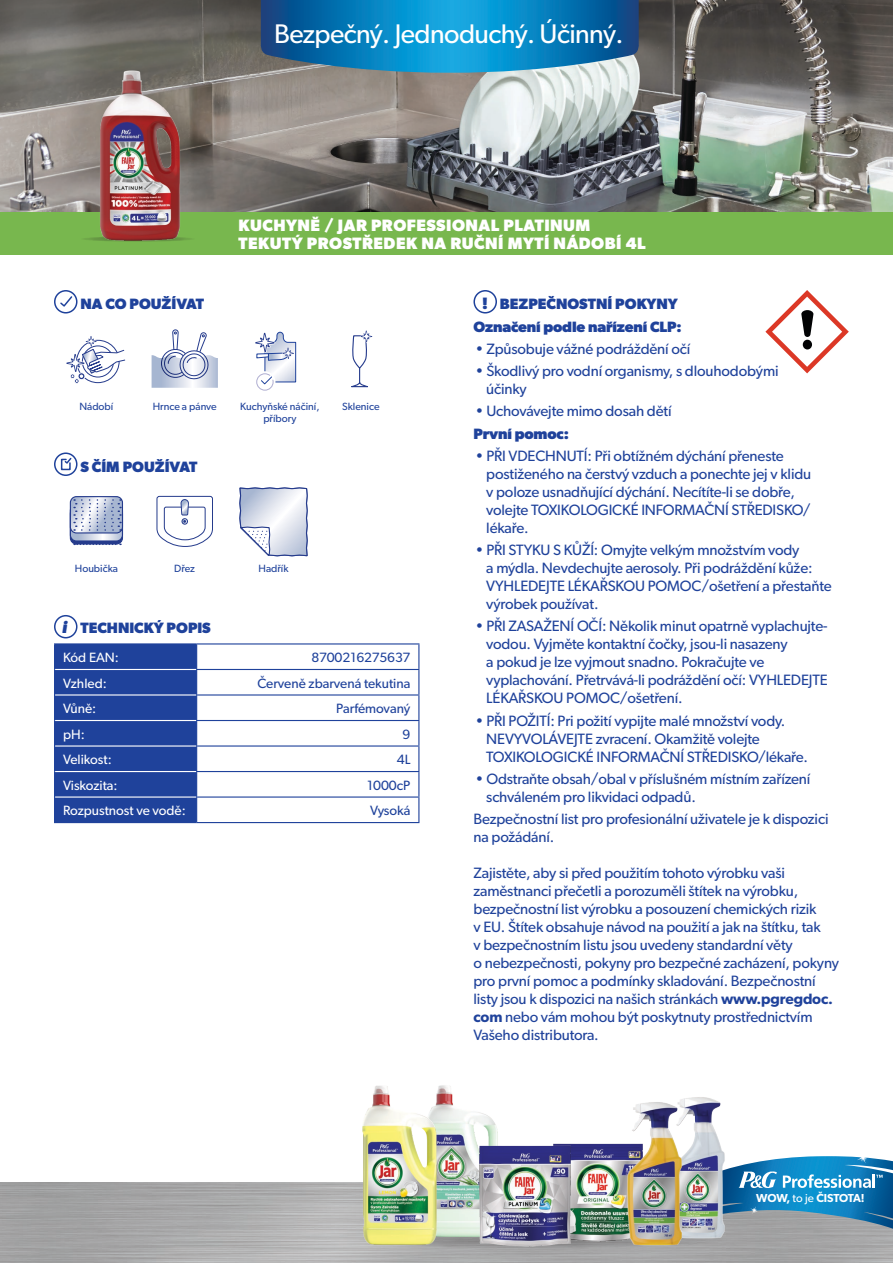
<style>
.page{position:relative;width:893px;height:1263px;background:#fff}
.page>*{position:absolute;margin:0;border:0;box-sizing:border-box;transform-origin:0 0}
.t1{font:27px "Gibson";letter-spacing:-.02em;color:#fff}
.t2{font:700 16.5px/18px "Gibson";letter-spacing:.03em;color:#fff}
.t3{font:15px/18px "Gibson";letter-spacing:-.01em;color:#1f429b}
.t4{font:700 15px/22.2px "Gibson";color:#1f429b;text-align:center}
.t5{font:13.5px "Gibson";color:#1f429b}
.t6{font:13.5px "Gibson";color:#fff}
.t7{font:600 11.55px "Gibson";letter-spacing:-.02em;color:#fff}
.t8{font:10.5px/12.6px "Gibson";color:#1f429b;text-align:center}
.s1{font-style:italic;font-size:16.5px}
.s2{font-size:16.5px}
.s3{font-weight:600}
.s4{font-weight:400}
</style>
<div class="page">
<img style="left:0;top:0;width:893px;height:213px">
<div style="left:0;top:213px;width:893px;height:42px;background:#78b74e"></div>
<img style="left:51px;top:67px;width:178px;height:175px">
<svg style="left:765px;top:290px;width:84px;height:83px"></svg>
<svg style="left:260px;top:0;width:379px;height:73px;background:#1781b8"></svg>
<svg style="left:357px;top:1231px;width:372px;height:17px"></svg>
<svg style="left:731px;top:1156px;width:162px;height:73px;background:#4491bb"></svg>
<img style="left:443px;top:1085px;width:55px;height:156px">
<img style="left:355px;top:1085px;width:88px;height:163px">
<img style="left:553px;top:1143px;width:68px;height:101px">
<img style="left:472px;top:1144px;width:105px;height:104px">
<img style="left:686px;top:1097px;width:45px;height:144px">
<img style="left:621px;top:1098px;width:65px;height:150px">
<div style="left:473px;top:290px;width:24px;height:23px;border:2px solid #1f429b;border-radius:50%"></div>
<svg style="left:55px;top:291px;width:22px;height:22px"></svg>
<svg style="left:59px;top:295px;width:15px;height:13px"></svg>
<div style="left:54px;top:290px;width:24px;height:23px;border:2px solid #1f429b;border-radius:50%"></div>
<svg style="left:66px;top:336px;width:60px;height:48px"></svg>
<svg style="left:152px;top:329px;width:66px;height:59px"></svg>
<svg style="left:255px;top:331px;width:42px;height:60px"></svg>
<svg style="left:351px;top:330px;width:22px;height:58px"></svg>
<svg style="left:55px;top:453px;width:22px;height:22px"></svg>
<svg style="left:60px;top:456px;width:13px;height:15px"></svg>
<div style="left:54px;top:452px;width:24px;height:24px;border:2px solid #1f429b;border-radius:50%"></div>
<div style="left:70px;top:507px;width:53px;height:37px;border:1px solid #253b8c;border-radius:6px"></div>
<div style="left:70px;top:496px;width:53px;height:37px;border:1px solid #253b8c;border-radius:6px"></div>
<svg style="left:70px;top:497px;width:52px;height:48px;background:#aab5d2"></svg>
<svg style="left:156px;top:495px;width:57px;height:52px"></svg>
<svg style="left:239px;top:487px;width:69px;height:70px"></svg>
<div style="left:54px;top:615px;width:24px;height:23px;border:2px solid #1f429b;border-radius:50%"></div>
<hr style="left:54px;top:643px;width:143px;height:1px;background:#1f429b">
<hr style="left:197px;top:643px;width:222px;height:1px;background:#1f429b">
<hr style="left:196px;top:669px;width:223px;height:1px;background:#1f429b">
<hr style="left:196px;top:694px;width:223px;height:1px;background:#1f429b">
<hr style="left:196px;top:720px;width:223px;height:1px;background:#1f429b">
<hr style="left:196px;top:745px;width:223px;height:1px;background:#1f429b">
<hr style="left:196px;top:771px;width:223px;height:1px;background:#1f429b">
<hr style="left:196px;top:796px;width:223px;height:2px;background:#1f429b">
<div style="left:54px;top:644px;width:143px;height:178px;background:#1f429b"></div>
<svg style="left:418px;top:644px;width:1px;height:178px"></svg>
<hr style="left:54px;top:822px;width:143px;height:1px;background:#1f429b">
<hr style="left:197px;top:822px;width:222px;height:1px;background:#1f429b">
<hr style="left:55px;top:669px;width:141px;height:1px;background:#fff">
<hr style="left:55px;top:694px;width:141px;height:1px;background:#fff">
<hr style="left:55px;top:720px;width:141px;height:1px;background:#fff">
<hr style="left:55px;top:745px;width:141px;height:1px;background:#fff">
<hr style="left:55px;top:771px;width:141px;height:1px;background:#fff">
<hr style="left:55px;top:796px;width:141px;height:2px;background:#fff">
<h1 class="t1" style="left:274px;top:17px;width:351px">Bezpečný. Jednoduchý. Účinný.</h1>
<p class="t2" style="left:239px;top:216px;width:409px">KUCHYNĚ / JAR PROFESSIONAL PLATINUM<br>TEKUTÝ PROSTŘEDEK NA RUČNÍ MYTÍ NÁDOBÍ 4L</p>
<p class="t4" style="left:80px;top:293px;width:125px">NA CO POUŽÍVAT</p>
<p class="t8" style="left:79px;top:400px;width:35px">Nádobí</p>
<p class="t8" style="left:153px;top:400px;width:65px">Hrnce a pánve</p>
<p class="t8" style="left:240px;top:400px;width:81px">Kuchyňské náčiní, příbory</p>
<p class="t8" style="left:342px;top:400px;width:39px">Sklenice</p>
<p class="t4" style="left:80px;top:455px;width:118px">S ČÍM POUŽÍVAT</p>
<p class="t8" style="left:75px;top:562px;width:45px">Houbička</p>
<p class="t8" style="left:174px;top:562px;width:22px">Dřez</p>
<p class="t8" style="left:258px;top:562px;width:32px">Hadřík</p>
<p class="t4" style="left:62px;top:616px;width:150px"><span class="s1">i</span> TECHNICKÝ POPIS</p>
<p class="t6" style="left:63px;top:649px;width:57px">Kód EAN:</p>
<p class="t5" style="left:311px;top:649px;width:100px">8700216275637</p>
<p class="t6" style="left:63px;top:675px;width:45px">Vzhled:</p>
<p class="t5" style="left:257px;top:675px;width:155px">Červeně zbarvená tekutina</p>
<p class="t6" style="left:63px;top:700px;width:35px">Vůně:</p>
<p class="t5" style="left:336px;top:700px;width:76px">Parfémovaný</p>
<p class="t6" style="left:63px;top:726px;width:23px">pH:</p>
<p class="t5" style="left:402px;top:726px;width:9px">9</p>
<p class="t6" style="left:63px;top:751px;width:50px">Velikost:</p>
<p class="t5" style="left:397px;top:751px;width:15px">4L</p>
<p class="t6" style="left:63px;top:777px;width:56px">Viskozita:</p>
<p class="t5" style="left:367px;top:777px;width:45px">1000cP</p>
<p class="t6" style="left:63px;top:802px;width:124px">Rozpustnost ve vodě:</p>
<p class="t5" style="left:370px;top:802px;width:42px">Vysoká</p>
<p class="t4" style="left:473px;top:293px;width:210px"><span class="s2">!</span> BEZPEČNOSTNÍ POKYNY<br>Označení podle nařízení CLP:</p>
<p class="t3" style="left:476px;top:339px;width:216px">• Způsobuje vážné podráždění očí</p>
<p class="t3" style="left:486px;top:362px;width:294px;text-indent:-11px">• Škodlivý pro vodní organismy, s dlouhodobými účinky</p>
<p class="t3" style="left:476px;top:402px;width:197px">• Uchovávejte mimo dosah dětí</p>
<p class="t4" style="left:473px;top:422px;width:97px">První pomoc:</p>
<p class="t3" style="left:486px;top:446px;width:326px;text-indent:-11px">• PŘI VDECHNUTÍ: Při obtížném dýchání přeneste postiženého na čerstvý vzduch a ponechte jej v klidu v poloze usnadňující dýchání. Necítíte-li se dobře, volejte TOXIKOLOGICKÉ INFORMAČNÍ STŘEDISKO/ lékaře.</p>
<p class="t3" style="left:486px;top:541px;width:347px;text-indent:-11px">• PŘI STYKU S KŮŽÍ: Omyjte velkým množstvím vody<br>a mýdla. Nevdechujte aerosoly. Při podráždění kůže:<br>VYHLEDEJTE LÉKAŘSKOU POMOC/ošetření a přestaňte výrobek používat.</p>
<p class="t3" style="left:486px;top:617px;width:343px;text-indent:-11px">• PŘI ZASAŽENÍ OČÍ: Několik minut opatrně vyplachujte&shy;vodou. Vyjměte kontaktní čočky, jsou-li nasazeny<br>a pokud je lze vyjmout snadno. Pokračujte ve vyplachování. Přetrvává-li podráždění očí: VYHLEDEJTE LÉKAŘSKOU POMOC/ošetření.</p>
<p class="t3" style="left:486px;top:711px;width:323px;text-indent:-11px">• PŘI POŽITÍ: Pri požití vypijte malé množství vody.<br>NEVYVOLÁVEJTE zvracení. Okamžitě volejte<br>TOXIKOLOGICKÉ INFORMAČNÍ STŘEDISKO/lékaře.</p>
<p class="t3" style="left:486px;top:769px;width:326px;text-indent:-11px">• Odstraňte obsah/obal v příslušném místním zařízení schváleném pro likvidaci odpadů.</p>
<p class="t3" style="left:473px;top:810px;width:357px">Bezpečnostní list pro profesionální uživatele je k dispozici na požádání.</p>
<p class="t3" style="left:473px;top:863px;width:367px">Zajistěte, aby si před použitím tohoto výrobku vaši zaměstnanci přečetli a porozuměli štítek na výrobku, bezpečnostní list výrobku a posouzení chemických rizik<br>v EU. Štítek obsahuje návod na použití a jak na štítku, tak<br>v bezpečnostním listu jsou uvedeny standardní věty<br>o nebezpečnosti, pokyny pro bezpečné zacházení, pokyny pro první pomoc a podmínky skladování. Bezpečnostní listy jsou k dispozici na našich stránkách <span class="s3">www.pgregdoc. com</span> nebo vám mohou být poskytnuty prostřednictvím Vašeho distributora.</p>
<p class="t7" style="left:756px;top:1191px;width:110px">WOW, <span class="s4">to je</span> ČISTOTA!</p>
</div>
